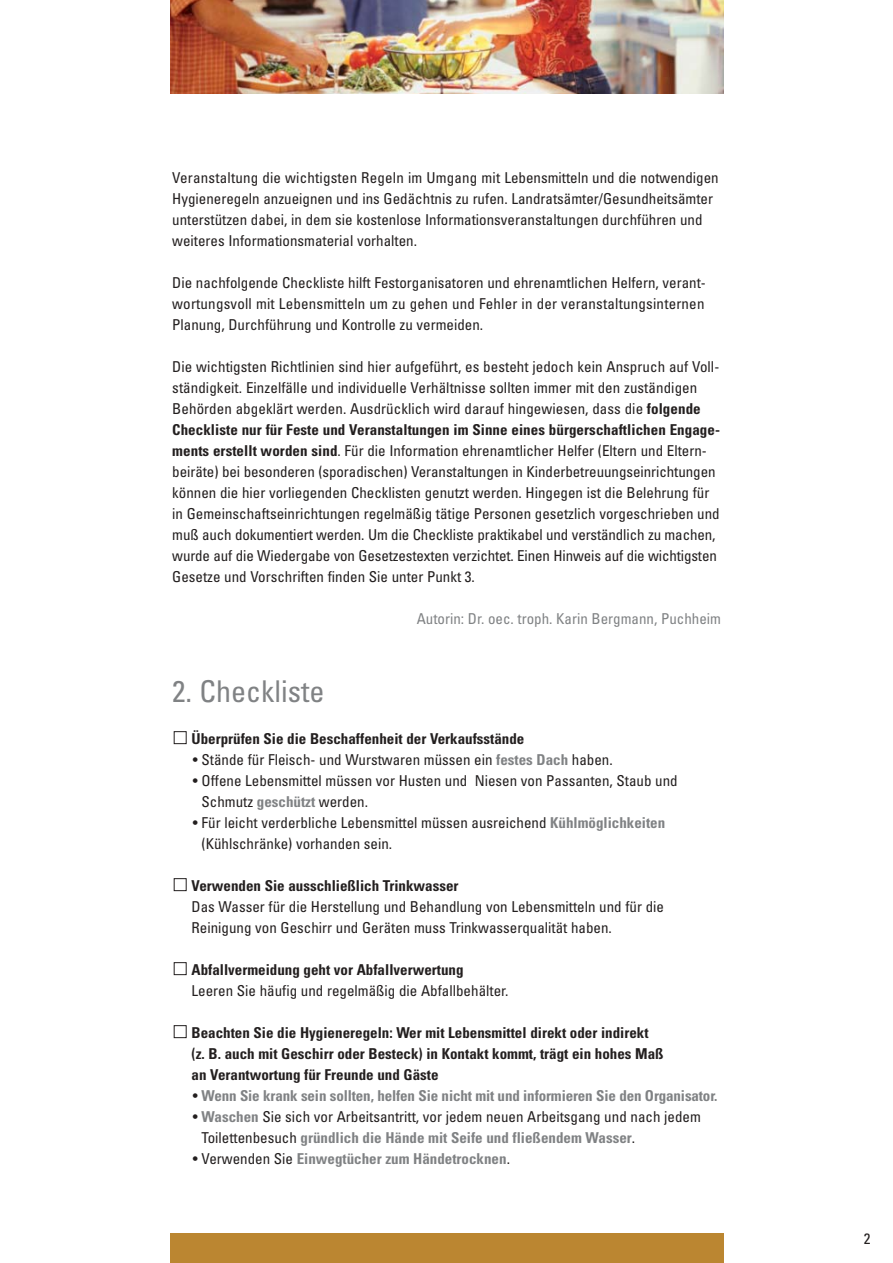
<style>
.page{position:relative;width:893px;height:1263px;background:#fff}
.page>*{position:absolute;margin:0;border:0;box-sizing:border-box;transform-origin:0 0}
.t1{font:condensed 30px "Univers";color:#808284}
.t2{font:condensed 15px/21px "Univers";color:#231f1f}
.t3{font:700 condensed 15px/21px "Univers";color:#231f1f}
.t4{font:700 condensed 15px "Univers";letter-spacing:-.01em;color:#808284}
.t5{font:condensed 15px "Univers";color:#808284}
.s1{font-weight:700}
.s2{font-weight:700;color:#808284}
.s3{font-weight:400;color:#231f1f}
</style>
<div class="page">
<div style="left:170px;top:1233px;width:553px;height:30px;background:#bb8631"></div>
<img style="left:170px;top:0;width:553px;height:94px">
<svg style="left:173px;top:731px;width:14px;height:307px"></svg>
<p class="t2" style="left:172px;top:169px;width:548px">Veranstaltung die wichtigsten Regeln im Umgang mit Lebensmitteln und die notwendigen Hygieneregeln anzueignen und ins Gedächtnis zu rufen. Landratsämter/Gesundheitsämter unterstützen dabei, in dem sie kostenlose Informationsveranstaltungen durchführen und weiteres Informationsmaterial vorhalten.</p>
<p class="t2" style="left:172px;top:274px;width:535px;text-align:justify">Die nachfolgende Checkliste hilft Festorganisatoren und ehrenamtlichen Helfern, verant&shy;wortungsvoll mit Lebensmitteln um zu gehen und Fehler in der veranstaltungsinternen Planung, Durchführung und Kontrolle zu vermeiden.</p>
<p class="t2" style="left:172px;top:358px;width:549px">Die wichtigsten Richtlinien sind hier aufgeführt, es besteht jedoch kein Anspruch auf Voll&shy;ständigkeit. Einzelfälle und individuelle Verhältnisse sollten immer mit den zuständigen Behörden abgeklärt werden. Ausdrücklich wird darauf hingewiesen, dass die <span class="s1">folgende Checkliste nur für Feste und Veranstaltungen im Sinne eines bürgerschaftlichen Engage&shy;ments erstellt worden sind</span>. Für die Information ehrenamtlicher Helfer (Eltern und Eltern&shy;beiräte) bei besonderen (sporadischen) Veranstaltungen in Kinderbetreuungseinrichtungen können die hier vorliegenden Checklisten genutzt werden. Hingegen ist die Belehrung für in Gemeinschaftseinrichtungen regelmäßig tätige Personen gesetzlich vorgeschrieben und muß auch dokumentiert werden. Um die Checkliste praktikabel und verständlich zu machen, wurde auf die Wiedergabe von Gesetzestexten verzichtet. Einen Hinweis auf die wichtigsten Gesetze und Vorschriften finden Sie unter Punkt 3.</p>
<p class="t5" style="left:417px;top:613px;width:306px">Autorin: Dr. oec. troph. Karin Bergmann, Puchheim</p>
<h1 class="t1" style="left:172px;top:680px;width:154px">2. Checkliste</h1>
<p class="t3" style="left:192px;top:730px;width:334px">Überprüfen Sie die Beschaffenheit der Verkaufsstände</p>
<p class="t2" style="left:193px;top:751px;width:421px">• Stände für Fleisch- und Wurstwaren müssen ein <span class="s2">festes Dach</span> haben.</p>
<p class="t2" style="left:201px;top:772px;width:477px;text-indent:-9px">• Offene Lebensmittel müssen vor Husten und Niesen von Passanten, Staub und<br>Schmutz <span class="s2">geschützt</span> werden.</p>
<p class="t2" style="left:201px;top:814px;width:465px;text-indent:-9px">• Für leicht verderbliche Lebensmittel müssen ausreichend <span class="s2">Kühlmöglichkeiten </span>(Kühlschränke) vorhanden sein.</p>
<p class="t3" style="left:192px;top:877px;width:268px">Verwenden Sie ausschließlich Trinkwasser</p>
<p class="t2" style="left:192px;top:898px;width:474px">Das Wasser für die Herstellung und Behandlung von Lebensmitteln und für die<br>Reinigung von Geschirr und Geräten muss Trinkwasserqualität haben.</p>
<p class="t3" style="left:192px;top:961px;width:273px">Abfallvermeidung geht vor Abfallverwertung</p>
<p class="t2" style="left:192px;top:982px;width:318px">Leeren Sie häufig und regelmäßig die Abfallbehälter.</p>
<p class="t3" style="left:192px;top:1024px;width:473px">Beachten Sie die Hygieneregeln: Wer mit Lebensmittel direkt oder indirekt (z. B. auch mit Geschirr oder Besteck) in Kontakt kommt, trägt ein hohes Maß an Verantwortung für Freunde und Gäste</p>
<p class="t4" style="left:193px;top:1090px;width:526px"><span class="s3">•</span> Wenn Sie krank sein sollten, helfen Sie nicht mit und informieren Sie den Organisator.</p>
<p class="t2" style="left:201px;top:1108px;width:501px;text-indent:-9px">• <span class="s2">Waschen</span> Sie sich vor Arbeitsantritt, vor jedem neuen Arbeitsgang und nach jedem<br>Toilettenbesuch <span class="s2">gründlich die Hände mit Seife und fließendem Wasser</span>.</p>
<p class="t4" style="left:193px;top:1153px;width:318px"><span class="s3">• Verwenden Sie</span> Einwegtücher zum Händetrocknen<span class="s3">.</span></p>
<p class="t2" style="left:863px;top:1229px;width:8px">2</p>
</div>
